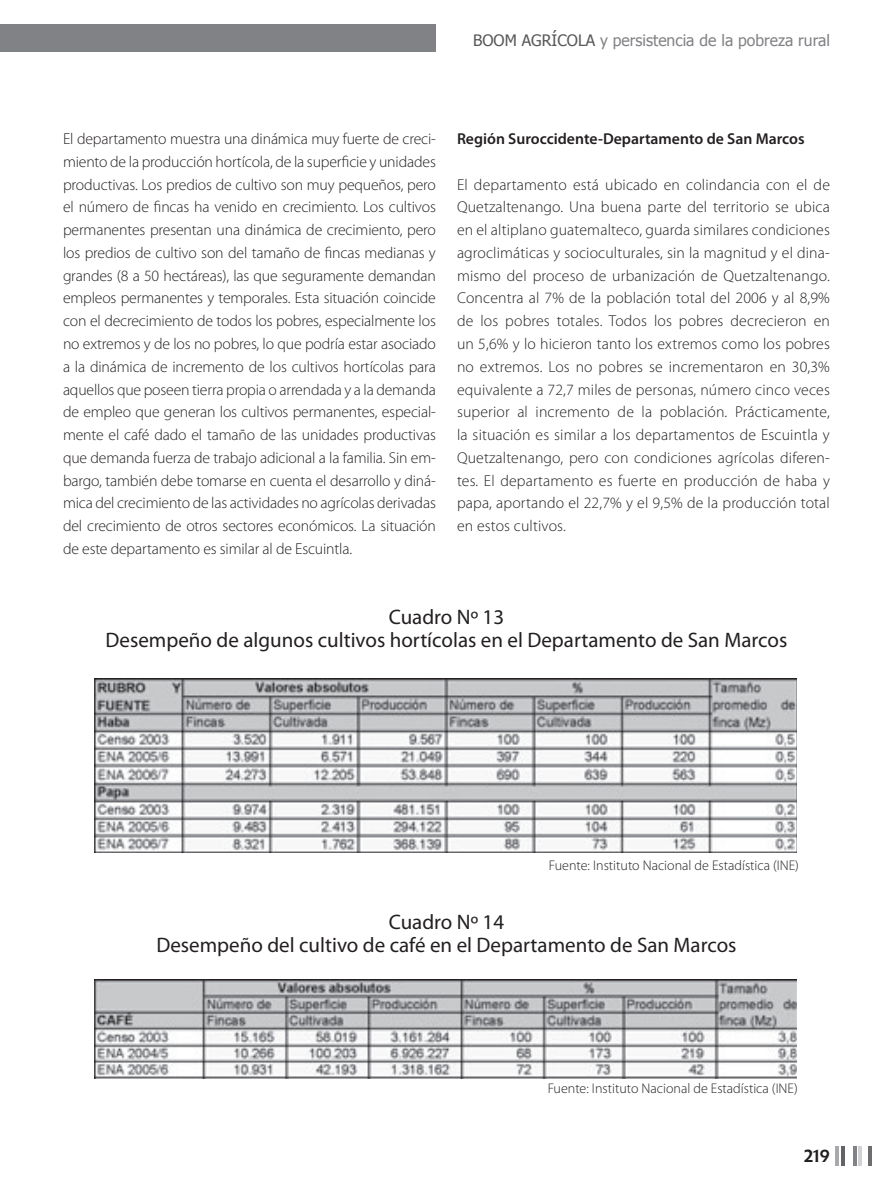
<style>
.page{position:relative;width:893px;height:1191px;background:#fff}
.page>*{position:absolute;margin:0;border:0;box-sizing:border-box;transform-origin:0 0}
.t1{font:21px/22.8px "Myriad Pro";color:#231f20;text-align:center}
.t2{font:300 15.75px/22.8px "Myriad Pro";color:#231f20;text-align:justify}
.t3{font:600 15.75px "Myriad Pro";color:#231f20}
.t4{font:15.75px "Tahoma";color:#808285}
.t5{font:15.75px "Penumbra Semibold Flare";color:#231f20}
.t6{font:300 14px "Myriad Pro";color:#231f20}
.s1{color:#57585a}
</style>
<div class="page">
<div style="left:0;top:25px;width:436px;height:27px;background:#808285"></div>
<hr style="left:836px;top:1146px;width:3px;height:20px;background:#a8a9ad">
<hr style="left:841px;top:1146px;width:3px;height:20px;background:#636366">
<hr style="left:859px;top:1146px;width:3px;height:20px;background:#d1d2d4">
<hr style="left:868px;top:1146px;width:3px;height:20px;background:#6c6d70">
<hr style="left:854px;top:1146px;width:3px;height:20px;background:#808285">
<img style="left:95px;top:679px;width:702px;height:173px">
<img style="left:94px;top:980px;width:703px;height:98px">
<p class="t4" style="left:473px;top:30px;width:358px"><span class="s1">BOOM AGRÍCOLA</span> y persistencia de la pobreza rural</p>
<p class="t2" style="left:63px;top:129px;width:374px">El departamento muestra una dinámica muy fuerte de creci&shy;miento de la producción hortícola, de la superficie y unidades productivas. Los predios de cultivo son muy pequeños, pero el número de fincas ha venido en crecimiento. Los cultivos permanentes presentan una dinámica de crecimiento, pero los predios de cultivo son del tamaño de fincas medianas y grandes (8 a 50 hectáreas), las que seguramente demandan empleos permanentes y temporales. Esta situación coincide con el decrecimiento de todos los pobres, especialmente los no extremos y de los no pobres, lo que podría estar asociado a la dinámica de incremento de los cultivos hortícolas para aquellos que poseen tierra propia o arrendada y a la demanda de empleo que generan los cultivos permanentes, especial&shy;mente el café dado el tamaño de las unidades productivas que demanda fuerza de trabajo adicional a la familia. Sin em&shy;bargo, también debe tomarse en cuenta el desarrollo y diná&shy;mica del crecimiento de las actividades no agrícolas derivadas del crecimiento de otros sectores económicos. La situación de este departamento es similar al de Escuintla.</p>
<p class="t3" style="left:457px;top:133px;width:349px">Región Suroccidente-Departamento de San Marcos</p>
<p class="t2" style="left:457px;top:174px;width:374px">El departamento está ubicado en colindancia con el de Quetzaltenango. Una buena parte del territorio se ubica en el altiplano guatemalteco, guarda similares condiciones agroclimáticas y socioculturales, sin la magnitud y el dina&shy;mismo del proceso de urbanización de Quetzaltenango.<br>Concentra al 7% de la población total del 2006 y al 8,9% de los pobres totales. Todos los pobres decrecieron en un 5,6% y lo hicieron tanto los extremos como los pobres no extremos. Los no pobres se incrementaron en 30,3% equivalente a 72,7 miles de personas, número cinco veces superior al incremento de la población. Prácticamente, la situación es similar a los departamentos de Escuintla y Quetzaltenango, pero con condiciones agrícolas diferen&shy;tes. El departamento es fuerte en producción de haba y papa, aportando el 22,7% y el 9,5% de la producción total en estos cultivos.</p>
<h1 class="t1" style="left:106px;top:607px;width:683px">Cuadro Nº 13<br>Desempeño de algunos cultivos hortícolas en el Departamento de San Marcos</h1>
<p class="t6" style="left:549px;top:859px;width:252px">Fuente: Instituto Nacional de Estadística (INE)</p>
<h1 class="t1" style="left:156px;top:912px;width:582px">Cuadro Nº 14<br>Desempeño del cultivo de café en el Departamento de San Marcos</h1>
<p class="t6" style="left:548px;top:1083px;width:252px">Fuente: Instituto Nacional de Estadística (INE)</p>
<p class="t5" style="left:804px;top:1147px;width:27px">219</p>
</div>
